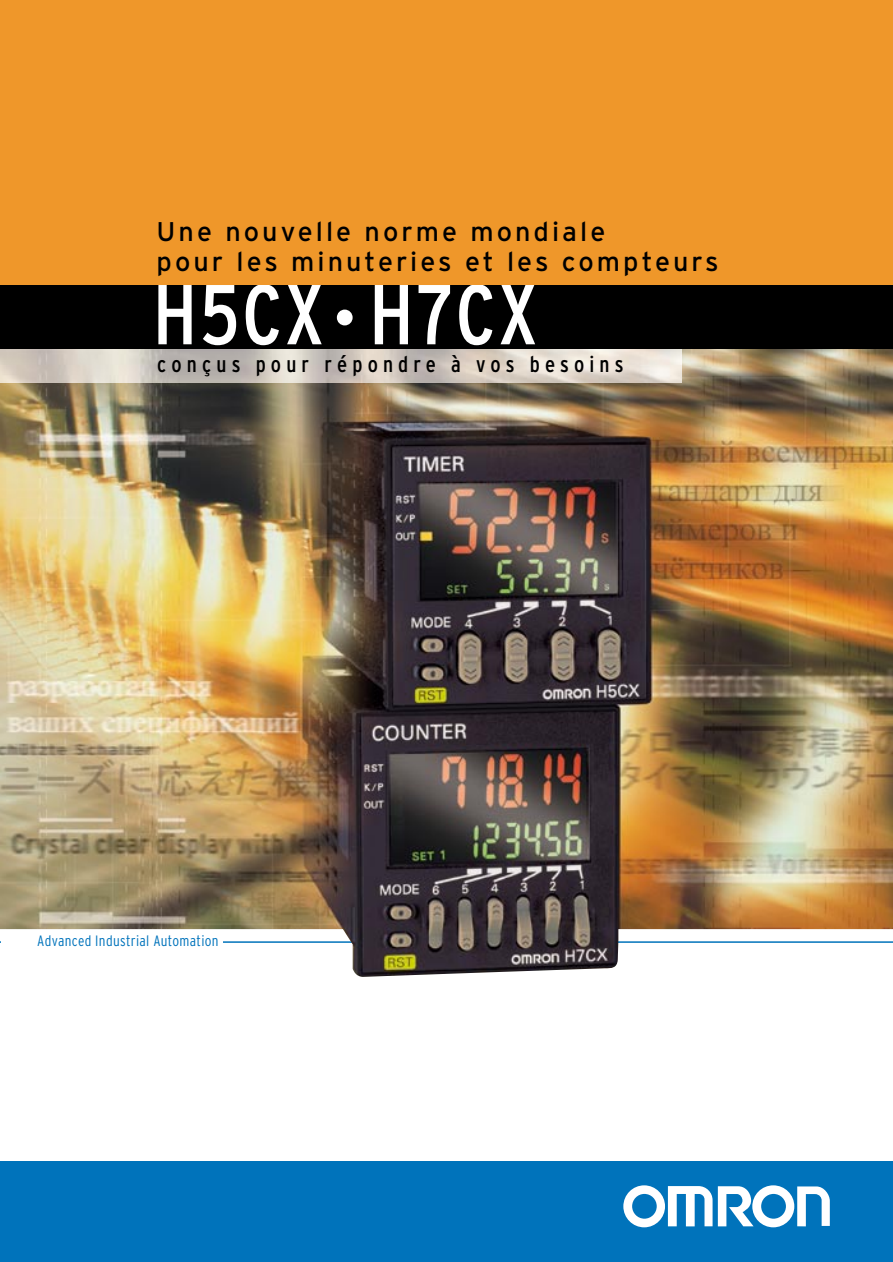
<style>
.page{position:relative;width:893px;height:1262px;background:#fff}
.page>*{position:absolute;margin:0;border:0;box-sizing:border-box;transform-origin:0 0}
.t1{font:condensed 84.6px "Interstate";letter-spacing:.025em;color:#fff}
.t2{font:27px/30px "Interstate";letter-spacing:.11em;color:#000}
.t3{font:condensed 22.5px "Interstate";letter-spacing:.23em;color:#000}
.t4{font:300 condensed 15px "Interstate";letter-spacing:.025em;color:#0073bb}
.s1{font-size:52.5px}
</style>
<div class="page">
<hr style="left:0;top:941px;width:892px;height:1px;background:#0073bb">
<img style="left:1px;top:349px;width:891px;height:627px">
<div style="left:1px;top:932px;width:221px;height:19px;background:#fff"></div>
<img style="left:1px;top:349px;width:680px;height:34px">
<div style="left:1px;top:285px;width:891px;height:64px;background:#000"></div>
<div style="left:1px;top:0;width:891px;height:285px;background:#ef972a"></div>
<div style="left:0;top:1161px;width:892px;height:100px;background:#0073bb"></div>
<svg style="left:623px;top:1185px;width:206px;height:42px"></svg>
<p class="t2" style="left:156px;top:219px;width:563px">Une nouvelle norme mondiale<br>pour les minuteries et les compteurs</p>
<h1 class="t1" style="left:152px;top:283px;width:386px">H5CX <span class="s1">•</span> H7CX</h1>
<p class="t3" style="left:157px;top:356px;width:468px">conçus pour répondre à vos besoins</p>
<p class="t4" style="left:37px;top:935px;width:183px">Advanced Industrial Automation</p>
</div>
